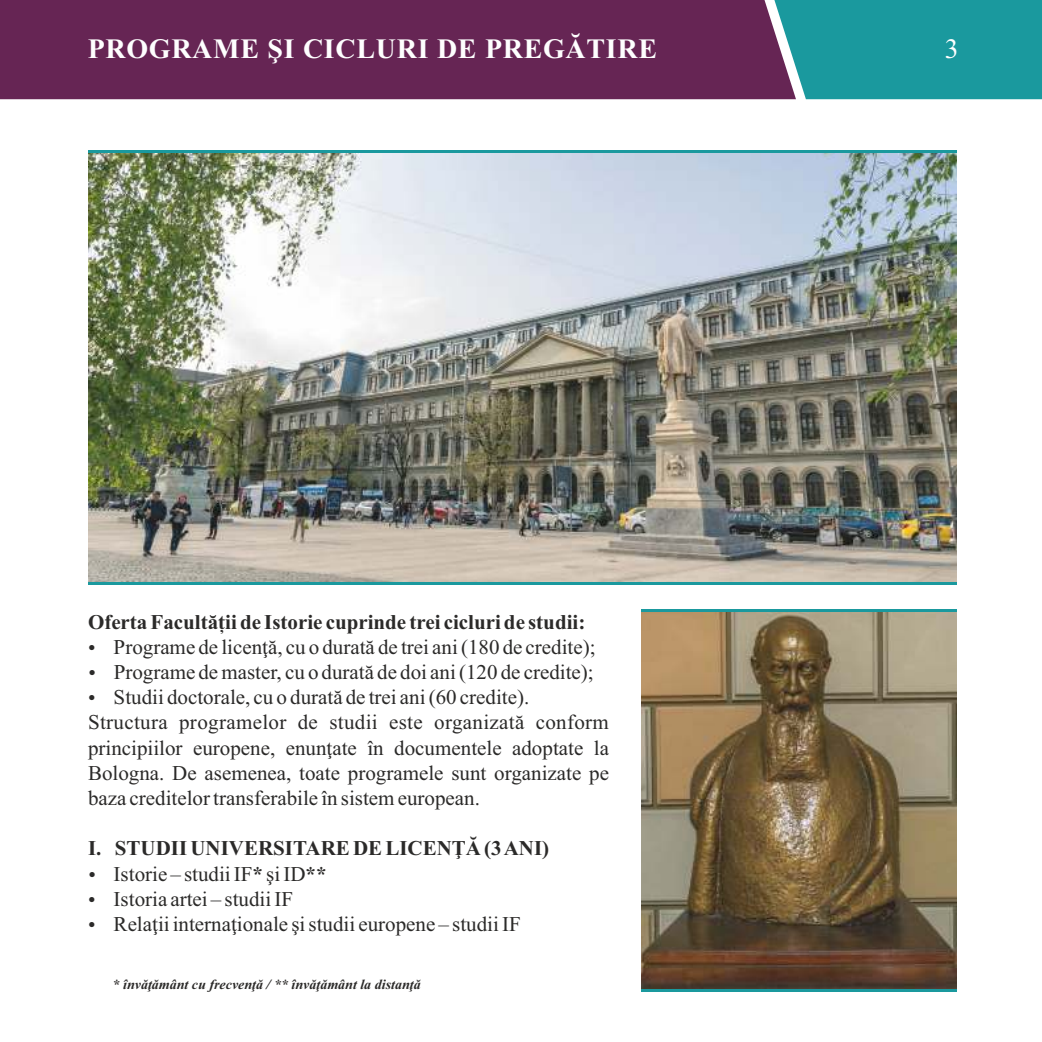
<style>
.page{position:relative;width:1042px;height:1042px;background:#fff}
.page>*{position:absolute;margin:0;border:0;box-sizing:border-box;transform-origin:0 0}
.t1{font:700 28px "Times New Roman";letter-spacing:.025em;color:#fefefe}
.t2{font:28px "Times New Roman";color:#fefefe}
.t3{font:21px/25.2px "Times New Roman";color:#2b2a29;text-align:justify}
.t4{font:700 21px "Times New Roman";color:#2b2a29}
.t5{font:italic 700 14px "Times New Roman";color:#2b2a29}
.s1{font-weight:700}
</style>
<div class="page">
<div style="left:0;top:0;width:770px;height:99px;background:#662554"></div>
<svg style="left:770px;top:0;width:272px;height:99px;background:#25979e"></svg>
<img style="left:641px;top:612px;width:315px;height:377px">
<hr style="left:641px;top:610px;width:315px;height:2px;background:#1a999e">
<hr style="left:641px;top:989px;width:315px;height:3px;background:#1a999e">
<img style="left:88px;top:153px;width:868px;height:429px">
<hr style="left:88px;top:582px;width:868px;height:3px;background:#1a999e">
<hr style="left:88px;top:150px;width:868px;height:3px;background:#1a999e">
<h1 class="t1" style="left:88px;top:39px;width:571px">PROGRAME ŞI CICLURI DE PREGĂTIRE</h1>
<h1 class="t2" style="left:945px;top:38px;width:15px">3</h1>
<p class="t4" style="left:88px;top:614px;width:499px">Oferta Facultății de Istorie cuprinde trei cicluri de studii:</p>
<p class="t3" style="left:114px;top:636px;width:483px">Programe de licenţă, cu o durată de trei ani (180 de credite);</p>
<p class="t3" style="left:114px;top:686px;width:417px">Studii doctorale, cu o durată de trei ani (60 credite).</p>
<p class="t3" style="left:114px;top:661px;width:481px">Programe de master, cu o durată de doi ani (120 de credite);</p>
<p class="t3" style="left:88px;top:712px;width:522px">Structura programelor de studii este organizată conform principiilor europene, enunţate în documentele adoptate la Bologna. De asemenea, toate programele sunt organizate pe baza creditelor transferabile în sistem european.</p>
<p class="t3" style="left:114px;top:838px;width:437px;text-align:left;text-indent:-26px"><span class="s1">I. STUDII UNIVERSITARE DE LICENŢĂ (3 ANI)<br></span>Istorie – studii IF<span class="s1">*</span> şi ID<span class="s1">**<br></span>Istoria artei – studii IF</p>
<p class="t3" style="left:114px;top:913px;width:408px">Relaţii internaţionale şi studii europene – studii IF</p>
<p class="t5" style="left:113px;top:979px;width:310px">* învăţământ cu frecvenţă / ** învăţământ la distanţă</p>
</div>
